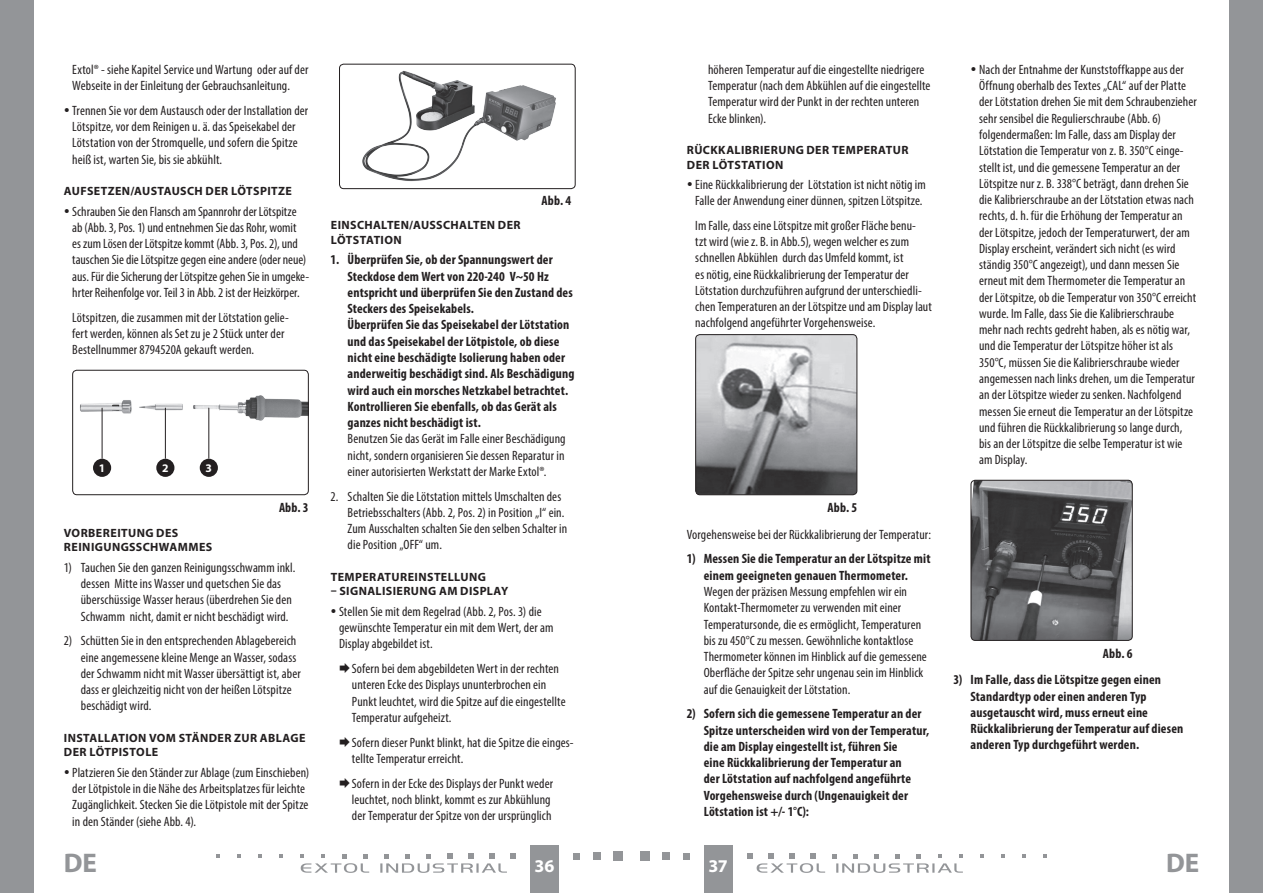
<style>
.page{position:relative;width:1263px;height:893px;background:#fff}
.page>*{position:absolute;margin:0;border:0;box-sizing:border-box;transform-origin:0 0}
.t1{font:700 27px "Myriad Pro";color:#939598}
.t2{font:700 18px "Myriad Pro";color:#fff}
.body_číslované{font:condensed 13.5px/16.2px "Myriad Pro";letter-spacing:.005em;color:#231f20}
.body_číslované-2{font:700 condensed 13.5px/16.2px "Myriad Pro";letter-spacing:.01em;color:#231f20}
.Normální{font:condensed 13.5px/16.2px "Myriad Pro";letter-spacing:.005em;color:#231f20}
.subtitulek{font:700 12px/14.4px "Myriad Pro";letter-spacing:.035em;color:#231f20}
.t3{font:700 11.7px "Myriad Pro";color:#fff}
.s1{font-weight:400}
.s2{font-weight:700}
</style>
<div class="page">
<div style="left:0;top:0;width:34px;height:893px;background:#939598"></div>
<div style="left:1229px;top:0;width:34px;height:893px;background:#939598"></div>
<div style="left:704px;top:844px;width:29px;height:49px;background:#939598"></div>
<div style="left:530px;top:844px;width:28px;height:49px;background:#939598"></div>
<div style="left:640px;top:851px;width:9px;height:10px;background:#939598"></div>
<div style="left:662px;top:852px;width:8px;height:8px;background:#939598"></div>
<div style="left:683px;top:853px;width:7px;height:6px;background:#939598"></div>
<svg style="left:980px;top:854px;width:4px;height:4px"></svg>
<svg style="left:1001px;top:854px;width:4px;height:4px"></svg>
<svg style="left:1022px;top:854px;width:4px;height:4px"></svg>
<svg style="left:1043px;top:854px;width:4px;height:4px"></svg>
<svg style="left:747px;top:853px;width:216px;height:20px"></svg>
<div style="left:614px;top:851px;width:9px;height:10px;background:#939598"></div>
<div style="left:593px;top:852px;width:8px;height:8px;background:#939598"></div>
<svg style="left:573px;top:853px;width:6px;height:6px"></svg>
<svg style="left:279px;top:854px;width:4px;height:4px"></svg>
<svg style="left:258px;top:854px;width:4px;height:4px"></svg>
<svg style="left:237px;top:854px;width:4px;height:4px"></svg>
<svg style="left:216px;top:854px;width:4px;height:4px"></svg>
<svg style="left:300px;top:853px;width:216px;height:20px"></svg>
<img style="left:696px;top:335px;width:161px;height:160px">
<div style="left:695px;top:334px;width:162px;height:161px;border:1px solid #231f20;border-radius:4px"></div>
<img style="left:971px;top:480px;width:160px;height:160px">
<div style="left:971px;top:480px;width:162px;height:161px;border:1px solid #231f20;border-radius:4px"></div>
<img style="left:80px;top:395px;width:227px;height:40px">
<div style="left:200px;top:459px;width:18px;height:18px;background:#231f20;border-radius:50%"></div>
<hr style="left:208px;top:408px;width:1px;height:50px;background:#231f20">
<div style="left:93px;top:459px;width:18px;height:18px;background:#231f20;border-radius:50%"></div>
<hr style="left:102px;top:408px;width:1px;height:50px;background:#231f20">
<div style="left:156px;top:459px;width:18px;height:18px;background:#231f20;border-radius:50%"></div>
<hr style="left:165px;top:408px;width:1px;height:50px;background:#231f20">
<div style="left:72px;top:370px;width:237px;height:125px;border:1px solid #231f20;border-radius:4px"></div>
<img style="left:362px;top:70px;width:194px;height:112px">
<div style="left:339px;top:64px;width:237px;height:125px;border:1px solid #231f20;border-radius:4px"></div>
<p class="body_číslované" style="left:72px;top:61px;width:238px">Extol® - siehe Kapitel Service und Wartung oder auf der<br>Webseite in der Einleitung der Gebrauchsanleitung.</p>
<p class="body_číslované" style="left:72px;top:102px;width:237px">Trennen Sie vor dem Austausch oder der Installation der Lötspitze, vor dem Reinigen u. ä. das Speisekabel der Lötstation von der Stromquelle, und sofern die Spitze heiß ist, warten Sie, bis sie abkühlt.</p>
<p class="subtitulek" style="left:64px;top:184px;width:229px">AUFSETZEN/AUSTAUSCH DER LÖTSPITZE</p>
<p class="body_číslované" style="left:72px;top:203px;width:238px">Schrauben Sie den Flansch am Spannrohr der Lötspitze ab (Abb. 3, Pos. 1) und entnehmen Sie das Rohr, womit<br>es zum Lösen der Lötspitze kommt (Abb. 3, Pos. 2), und tauschen Sie die Lötspitze gegen eine andere (oder neue) aus. Für die Sicherung der Lötspitze gehen Sie in umgeke&shy;hrter Reihenfolge vor. Teil 3 in Abb. 2 ist der Heizkörper.</p>
<p class="body_číslované" style="left:72px;top:309px;width:218px">Lötspitzen, die zusammen mit der Lötstation gelie&shy;fert werden, können als Set zu je 2 Stück unter der<br>Bestellnummer 8794520A gekauft werden.</p>
<p class="t3" style="left:99px;top:460px;width:8px">1</p>
<p class="t3" style="left:162px;top:460px;width:8px">2</p>
<p class="t3" style="left:206px;top:460px;width:8px">3</p>
<p class="body_číslované-2" style="left:279px;top:499px;width:31px">Abb. 3</p>
<p class="subtitulek" style="left:64px;top:525px;width:150px">VORBEREITUNG DES<br>REINIGUNGSSCHWAMMES</p>
<p class="body_číslované" style="left:81px;top:559px;width:216px;text-indent:-17px">1) Tauchen Sie den ganzen Reinigungsschwamm inkl. dessen Mitte ins Wasser und quetschen Sie das überschüssige Wasser heraus (überdrehen Sie den Schwamm nicht, damit er nicht beschädigt wird.</p>
<p class="body_číslované" style="left:81px;top:633px;width:221px;text-indent:-17px">2) Schütten Sie in den entsprechenden Ablagebereich eine angemessene kleine Menge an Wasser, sodass der Schwamm nicht mit Wasser übersättigt ist, aber dass er gleichzeitig nicht von der heißen Lötspitze beschädigt wird.</p>
<p class="subtitulek" style="left:64px;top:730px;width:243px">INSTALLATION VOM STÄNDER ZUR ABLAGE<br>DER LÖTPISTOLE</p>
<p class="body_číslované" style="left:72px;top:764px;width:239px">Platzieren Sie den Ständer zur Ablage (zum Einschieben) der Lötpistole in die Nähe des Arbeitsplatzes für leichte Zugänglichkeit. Stecken Sie die Lötpistole mit der Spitze in den Ständer (siehe Abb. 4).</p>
<p class="body_číslované-2" style="left:542px;top:192px;width:31px">Abb. 4</p>
<p class="subtitulek" style="left:331px;top:218px;width:191px">EINSCHALTEN/AUSSCHALTEN DER<br>LÖTSTATION</p>
<p class="body_číslované-2" style="left:348px;top:252px;width:228px;text-indent:-17px">1. Überprüfen Sie, ob der Spannungswert der Steckdose dem Wert von 220-240 V~50 Hz entspricht und überprüfen Sie den Zustand des Steckers des Speisekabels.<br>Überprüfen Sie das Speisekabel der Lötstation und das Speisekabel der Lötpistole, ob diese nicht eine beschädigte Isolierung haben oder anderweitig beschädigt sind. Als Beschädigung wird auch ein morsches Netzkabel betrachtet.<br>Kontrollieren Sie ebenfalls, ob das Gerät als ganzes nicht beschädigt ist.<br><span class="s1">Benutzen Sie das Gerät im Falle einer Beschädigung nicht, sondern organisieren Sie dessen Reparatur in einer autorisierten Werkstatt der Marke Extol®.</span></p>
<p class="body_číslované" style="left:348px;top:488px;width:221px;text-indent:-17px">2. Schalten Sie die Lötstation mittels Umschalten des Betriebsschalters (Abb. 2, Pos. 2) in Position „I“ ein.<br>Zum Ausschalten schalten Sie den selben Schalter in die Position „OFF“ um.</p>
<p class="subtitulek" style="left:331px;top:569px;width:157px">TEMPERATUREINSTELLUNG</p>
<p class="subtitulek" style="left:331px;top:584px;width:179px">– SIGNALISIERUNG AM DISPLAY</p>
<p class="body_číslované" style="left:339px;top:603px;width:216px">Stellen Sie mit dem Regelrad (Abb. 2, Pos. 3) die gewünschte Temperatur ein mit dem Wert, der am<br>Display abgebildet ist.</p>
<p class="body_číslované" style="left:352px;top:660px;width:215px">Sofern bei dem abgebildeten Wert in der rechten unteren Ecke des Displays ununterbrochen ein Punkt leuchtet, wird die Spitze auf die eingestellte Temperatur aufgeheizt.</p>
<p class="body_číslované" style="left:352px;top:734px;width:223px">Sofern dieser Punkt blinkt, hat die Spitze die einges&shy;tellte Temperatur erreicht.</p>
<p class="body_číslované" style="left:352px;top:775px;width:203px">Sofern in der Ecke des Displays der Punkt weder leuchtet, noch blinkt, kommt es zur Abkühlung der Temperatur der Spitze von der ursprünglich</p>
<p class="body_číslované" style="left:708px;top:61px;width:224px">höheren Temperatur auf die eingestellte niedrigere Temperatur (nach dem Abkühlen auf die eingestellte Temperatur wird der Punkt in der rechten unteren Ecke blinken).</p>
<p class="subtitulek" style="left:687px;top:142px;width:223px">RÜCKKALIBRIERUNG DER TEMPERATUR<br>DER LÖTSTATION</p>
<p class="body_číslované" style="left:695px;top:176px;width:232px">Eine Rückkalibrierung der Lötstation ist nicht nötig im<br>Falle der Anwendung einer dünnen, spitzen Lötspitze.</p>
<p class="Normální" style="left:695px;top:217px;width:238px">Im Falle, dass eine Lötspitze mit großer Fläche benu-<br>tzt wird (wie z. B. in Abb.5), wegen welcher es zum schnellen Abkühlen durch das Umfeld kommt, ist<br>es nötig, eine Rückkalibrierung der Temperatur der Lötstation durchzuführen aufgrund der unterschiedli&shy;chen Temperaturen an der Lötspitze und am Display laut nachfolgend angeführter Vorgehensweise.</p>
<p class="body_číslované-2" style="left:827px;top:499px;width:31px">Abb. 5</p>
<p class="Normální" style="left:687px;top:526px;width:246px">Vorgehensweise bei der Rückkalibrierung der Temperatur:</p>
<p class="body_číslované" style="left:704px;top:551px;width:228px;text-indent:-17px"><span class="s2">1) Messen Sie die Temperatur an der Lötspitze mit einem geeigneten genauen Thermometer.<br></span>Wegen der präzisen Messung empfehlen wir ein Kontakt-Thermometer zu verwenden mit einer Temperatursonde, die es ermöglicht, Temperaturen bis zu 450°C zu messen. Gewöhnliche kontaktlose Thermometer können im Hinblick auf die gemessene Oberfläche der Spitze sehr ungenau sein im Hinblick auf die Genauigkeit der Lötstation.</p>
<p class="body_číslované-2" style="left:704px;top:705px;width:227px;text-indent:-17px">2) Sofern sich die gemessene Temperatur an der Spitze unterscheiden wird von der Temperatur, die am Display eingestellt ist, führen Sie<br>eine Rückkalibrierung der Temperatur an<br>der Lötstation auf nachfolgend angeführte Vorgehensweise durch (Ungenauigkeit der Lötstation ist +/- 1°C):</p>
<p class="body_číslované" style="left:979px;top:61px;width:219px">Nach der Entnahme der Kunststoffkappe aus der Öffnung oberhalb des Textes „CAL“ auf der Platte der Lötstation drehen Sie mit dem Schraubenzieher sehr sensibel die Regulierschraube (Abb. 6) folgendermaßen: Im Falle, dass am Display der Lötstation die Temperatur von z. B. 350°C einge&shy;stellt ist, und die gemessene Temperatur an der Lötspitze nur z. B. 338°C beträgt, dann drehen Sie die Kalibrierschraube an der Lötstation etwas nach rechts, d. h. für die Erhöhung der Temperatur an der Lötspitze, jedoch der Temperaturwert, der am Display erscheint, verändert sich nicht (es wird ständig 350°C angezeigt), und dann messen Sie erneut mit dem Thermometer die Temperatur an der Lötspitze, ob die Temperatur von 350°C erreicht wurde. Im Falle, dass Sie die Kalibrierschraube mehr nach rechts gedreht haben, als es nötig war, und die Temperatur der Lötspitze höher ist als 350°C, müssen Sie die Kalibrierschraube wieder angemessen nach links drehen, um die Temperatur an der Lötspitze wieder zu senken. Nachfolgend messen Sie erneut die Temperatur an der Lötspitze und führen die Rückkalibrierung so lange durch, bis an der Lötspitze die selbe Temperatur ist wie am Display.</p>
<p class="body_číslované-2" style="left:1103px;top:645px;width:31px">Abb. 6</p>
<p class="body_číslované-2" style="left:971px;top:671px;width:214px;text-indent:-17px">3) Im Falle, dass die Lötspitze gegen einen Standardtyp oder einen anderen Typ ausgetauscht wird, muss erneut eine Rückkalibrierung der Temperatur auf diesen anderen Typ durchgeführt werden.</p>
<h1 class="t1" style="left:64px;top:845px;width:35px">DE</h1>
<h2 class="t2" style="left:535px;top:855px;width:21px">36</h2>
<h2 class="t2" style="left:708px;top:855px;width:21px">37</h2>
<h1 class="t1" style="left:1166px;top:845px;width:35px">DE</h1>
</div>
